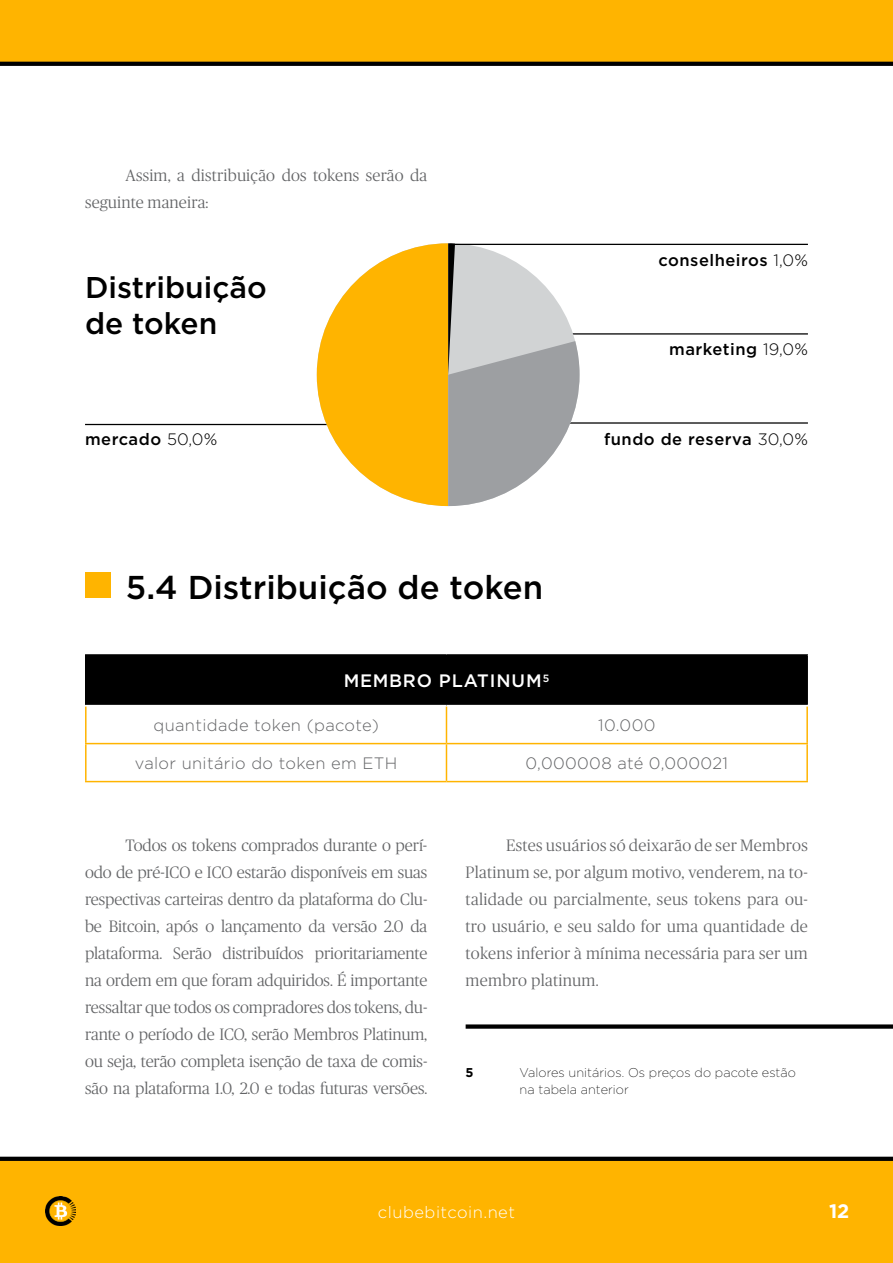
<style>
.page{position:relative;width:893px;height:1263px;background:#fff}
.page>*{position:absolute;margin:0;border:0;box-sizing:border-box;transform-origin:0 0}
.t1{font:500 33px "Gotham";color:#000}
.t2{font:500 30px/36px "Gotham";color:#000}
.t3{font:700 19.5px "Gotham";color:#fff}
.t4{font:500 18px "Gotham";letter-spacing:.045em;color:#fff}
.t5{font:300 16.5px/27px "Publico";letter-spacing:.01em;color:#636466;text-align:justify}
.t6{font:300 16.5px "Gotham";letter-spacing:.02em;color:#636466}
.t7{font:500 16.5px "Gotham";letter-spacing:.03em;color:#000}
.t8{font:300 16.5px "Gotham";letter-spacing:.03em;color:#fff}
.t9{font:200 12.75px/16.5px "Gotham";letter-spacing:.005em;color:#000}
.t10{font:700 12.75px "Gotham";color:#000}
.t11{font:500 10.5px "Gotham";color:#fff}
.s1{font-weight:300}
</style>
<div class="page">
<div style="left:0;top:1159px;width:893px;height:104px;background:#ffb400"></div>
<div style="left:0;top:0;width:893px;height:63px;background:#ffb400"></div>
<svg style="left:0;top:62px;width:893px;height:4px;background:#050505"></svg>
<svg style="left:0;top:1157px;width:893px;height:4px;background:#030200"></svg>
<img style="left:45px;top:1196px;width:30px;height:30px">
<div style="left:85px;top:572px;width:25px;height:26px;background:#ffb400"></div>
<div style="left:466px;top:1024px;width:427px;height:5px;background:#000"></div>
<div style="left:86px;top:655px;width:721px;height:51px;background:#000"></div>
<hr style="left:85px;top:656px;width:2px;height:49px;background:#000">
<hr style="left:85px;top:706px;width:2px;height:37px;background:#ffb400">
<hr style="left:85px;top:654px;width:361px;height:2px;background:#000">
<hr style="left:446px;top:654px;width:362px;height:2px;background:#000">
<hr style="left:806px;top:656px;width:2px;height:49px;background:#000">
<hr style="left:85px;top:743px;width:361px;height:1px;background:#ffb400">
<hr style="left:85px;top:744px;width:2px;height:37px;background:#ffb400">
<hr style="left:85px;top:781px;width:361px;height:1px;background:#ffb400">
<hr style="left:446px;top:706px;width:1px;height:37px;background:#ffb400">
<hr style="left:806px;top:706px;width:2px;height:37px;background:#ffb400">
<hr style="left:446px;top:743px;width:362px;height:1px;background:#ffb400">
<hr style="left:446px;top:744px;width:1px;height:37px;background:#ffb400">
<hr style="left:806px;top:744px;width:2px;height:37px;background:#ffb400">
<hr style="left:446px;top:781px;width:362px;height:1px;background:#ffb400">
<hr style="left:85px;top:705px;width:361px;height:1px;background:#fff">
<hr style="left:446px;top:705px;width:362px;height:1px;background:#fff">
<hr style="left:85px;top:424px;width:289px;height:1px;background:#000">
<hr style="left:545px;top:333px;width:263px;height:2px;background:#000">
<hr style="left:523px;top:422px;width:285px;height:2px;background:#000">
<svg style="left:317px;top:243px;width:262px;height:263px"></svg>
<hr style="left:450px;top:244px;width:358px;height:1px;background:#000">
<p class="t5" style="left:85px;top:162px;width:344px;text-indent:40px">Assim, a distribuição dos tokens serão da seguinte maneira:</p>
<h2 class="t2" style="left:85px;top:269px;width:183px">Distribuição de token</h2>
<p class="t7" style="left:658px;top:250px;width:151px">conselheiros <span class="s1">1,0%</span></p>
<p class="t7" style="left:669px;top:339px;width:140px">marketing <span class="s1">19,0%</span></p>
<p class="t7" style="left:85px;top:428px;width:134px">mercado <span class="s1">50,0%</span></p>
<p class="t7" style="left:604px;top:428px;width:205px">fundo de reserva <span class="s1">30,0%</span></p>
<h1 class="t1" style="left:126px;top:566px;width:419px">5.4 Distribuição de token</h1>
<p class="t4" style="left:344px;top:669px;width:168px">M EMBRO PLATINUM</p>
<p class="t11" style="left:543px;top:671px;width:8px">5</p>
<p class="t6" style="left:153px;top:715px;width:227px">quantidade token (pacote)</p>
<p class="t6" style="left:598px;top:715px;width:59px">10.000</p>
<p class="t6" style="left:135px;top:753px;width:240px">valor unitário do token em ETH</p>
<p class="t6" style="left:526px;top:753px;width:204px">0,000008 até 0,000021</p>
<p class="t5" style="left:85px;top:832px;width:344px;text-indent:40px">Todos os tokens comprados durante o perí&shy;odo de pré-ICO e ICO estarão disponíveis em suas respectivas carteiras dentro da plataforma do Clu&shy;be Bitcoin, após o lançamento da versão 2.0 da plataforma. Serão distribuídos prioritariamente na ordem em que foram adquiridos. É importante ressaltar que todos os compradores dos tokens, du&shy;rante o período de ICO, serão Membros Platinum, ou seja, terão completa isenção de taxa de comis&shy;são na plataforma 1.0, 2.0 e todas futuras versões.</p>
<p class="t5" style="left:466px;top:832px;width:344px;text-indent:40px">Estes usuários só deixarão de ser Membros Platinum se, por algum motivo, venderem, na to&shy;talidade ou parcialmente, seus tokens para ou&shy;tro usuário, e seu saldo for uma quantidade de tokens inferior à mínima necessária para ser um membro platinum.</p>
<p class="t10" style="left:466px;top:1064px;width:10px">5</p>
<p class="t9" style="left:520px;top:1064px;width:278px">Valores unitários. Os preços do pacote estão na tabela anterior</p>
<p class="t8" style="left:378px;top:1201px;width:139px">clubebitcoin.net</p>
<p class="t3" style="left:829px;top:1198px;width:22px">12</p>
</div>
